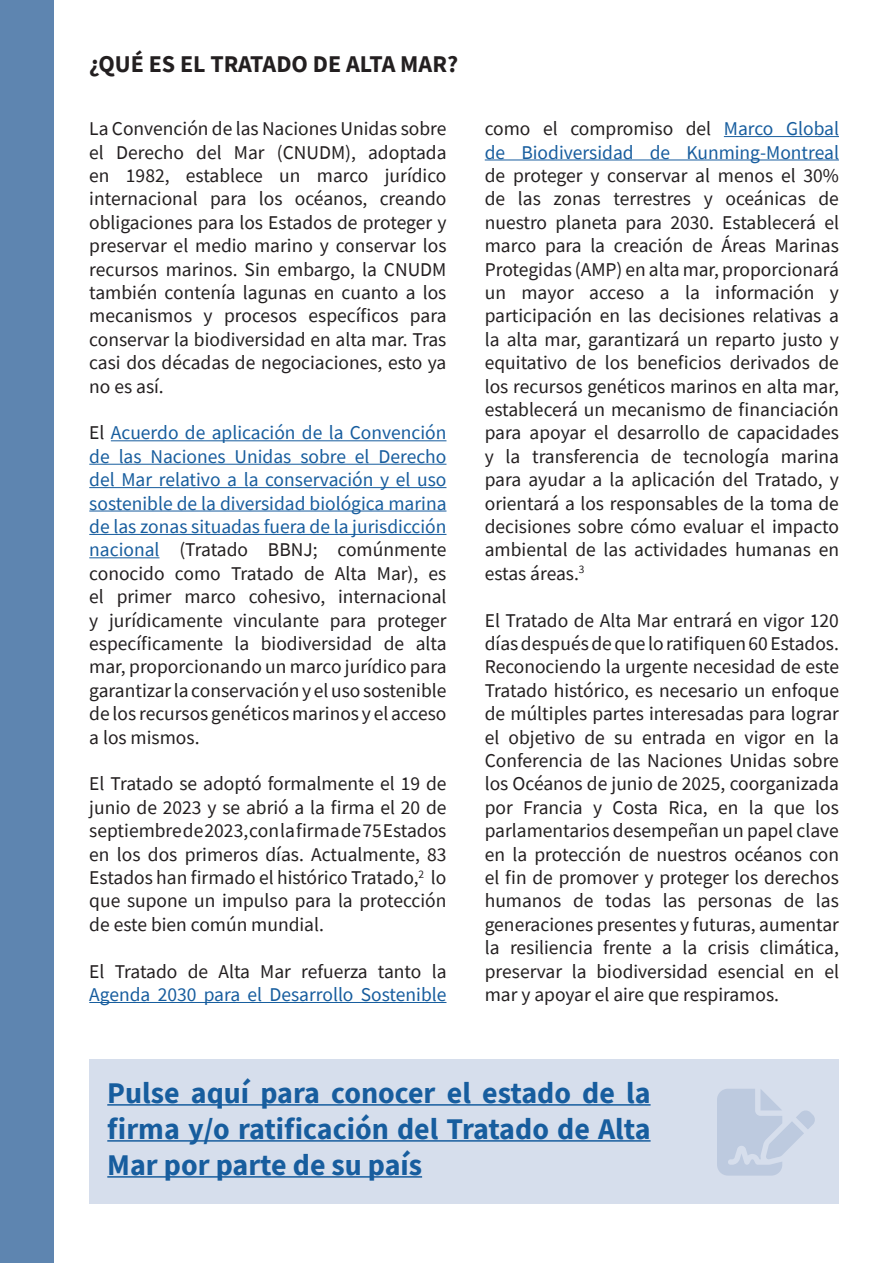
<style>
.page{position:relative;width:893px;height:1263px;background:#fff}
.page>*{position:absolute;margin:0;border:0;box-sizing:border-box;transform-origin:0 0}
.t1{font:700 30px/36px "Source Sans Pro";color:#175d9e;text-align:justify}
.t2{font:700 24px "Source Sans Pro";color:#231f20}
.t3{font:19.5px/23.4px "Source Sans Pro";color:#231f20;text-align:justify}
.t4{font:19.5px/23.4px "Source Sans Pro";color:#175d9e}
.s1{color:#175d9e}
.s2{color:#231f20}
</style>
<div class="page">
<hr style="left:111px;top:440px;width:335px;height:1px;background:#175d9e">
<hr style="left:89px;top:464px;width:357px;height:1px;background:#175d9e">
<hr style="left:89px;top:487px;width:357px;height:1px;background:#175d9e">
<hr style="left:89px;top:510px;width:357px;height:1px;background:#175d9e">
<hr style="left:89px;top:534px;width:357px;height:1px;background:#175d9e">
<hr style="left:89px;top:557px;width:71px;height:1px;background:#175d9e">
<hr style="left:89px;top:1002px;width:357px;height:1px;background:#175d9e">
<hr style="left:724px;top:136px;width:115px;height:1px;background:#175d9e">
<hr style="left:485px;top:159px;width:354px;height:1px;background:#175d9e">
<div style="left:1px;top:0;width:53px;height:1263px;background:#5e85b0"></div>
<div style="left:89px;top:1059px;width:750px;height:144px;background:#d6deec"></div>
<hr style="left:107px;top:1104px;width:544px;height:2px;background:#175d9e">
<hr style="left:107px;top:1140px;width:544px;height:2px;background:#175d9e">
<hr style="left:107px;top:1176px;width:315px;height:2px;background:#175d9e">
<svg style="left:717px;top:1089px;width:98px;height:86px"></svg>
<p class="t2" style="left:89px;top:48px;width:370px">¿QUÉ ES EL TRATADO DE ALTA MAR?</p>
<p class="t3" style="left:89px;top:117px;width:359px">La Convención de las Naciones Unidas sobre el Derecho del Mar (CNUDM), adoptada en 1982, establece un marco jurídico internacional para los océanos, creando obligaciones para los Estados de proteger y preservar el medio marino y conservar los recursos marinos. Sin embargo, la CNUDM también contenía lagunas en cuanto a los mecanismos y procesos específicos para conservar la biodiversidad en alta mar. Tras casi dos décadas de negociaciones, esto ya no es así.</p>
<p class="t3" style="left:89px;top:421px;width:359px">El <span class="s1">Acuerdo de aplicación de la Convención de las Naciones Unidas sobre el Derecho del Mar relativo a la conservación y el uso sostenible de la diversidad biológica marina de las zonas situadas fuera de la jurisdicción nacional</span> (Tratado BBNJ; comúnmente conocido como Tratado de Alta Mar), es el primer marco cohesivo, internacional y jurídicamente vinculante para proteger específicamente la biodiversidad de alta mar, proporcionando un marco jurídico para garantizar la conservación y el uso sostenible de los recursos genéticos marinos y el acceso a los mismos.</p>
<p class="t3" style="left:89px;top:772px;width:359px">El Tratado se adoptó formalmente el 19 de junio de 2023 y se abrió a la firma el 20 de septiembre de 2023, con la firma de 75 Estados en los dos primeros días. Actualmente, 83<br>Estados han firmado el histórico Tratado,<sup>2</sup> lo que supone un impulso para la protección de este bien común mundial.</p>
<p class="t4" style="left:89px;top:959px;width:359px"><span class="s2">El Tratado de Alta Mar refuerza tanto la<br></span>Agenda 2030 para el Desarrollo Sostenible</p>
<p class="t3" style="left:485px;top:117px;width:356px">como el compromiso del <span class="s1">Marco Global de Biodiversidad de Kunming-Montreal </span>de proteger y conservar al menos el 30% de las zonas terrestres y oceánicas de nuestro planeta para 2030. Establecerá el marco para la creación de Áreas Marinas Protegidas (AMP) en alta mar, proporcionará un mayor acceso a la información y participación en las decisiones relativas a la alta mar, garantizará un reparto justo y equitativo de los beneficios derivados de los recursos genéticos marinos en alta mar, establecerá un mecanismo de financiación para apoyar el desarrollo de capacidades y la transferencia de tecnología marina para ayudar a la aplicación del Tratado, y orientará a los responsables de la toma de decisiones sobre cómo evaluar el impacto ambiental de las actividades humanas en estas áreas.<sup>3</sup></p>
<p class="t3" style="left:485px;top:608px;width:356px">El Tratado de Alta Mar entrará en vigor 120 días después de que lo ratifiquen 60 Estados.<br>Reconociendo la urgente necesidad de este Tratado histórico, es necesario un enfoque de múltiples partes interesadas para lograr el objetivo de su entrada en vigor en la Conferencia de las Naciones Unidas sobre los Océanos de junio de 2025, coorganizada por Francia y Costa Rica, en la que los parlamentarios desempeñan un papel clave en la protección de nuestros océanos con el fin de promover y proteger los derechos humanos de todas las personas de las generaciones presentes y futuras, aumentar la resiliencia frente a la crisis climática, preservar la biodiversidad esencial en el mar y apoyar el aire que respiramos.</p>
<p class="t1" style="left:107px;top:1074px;width:545px">Pulse aquí para conocer el estado de la firma y/o ratificación del Tratado de Alta Mar por parte de su país</p>
</div>
